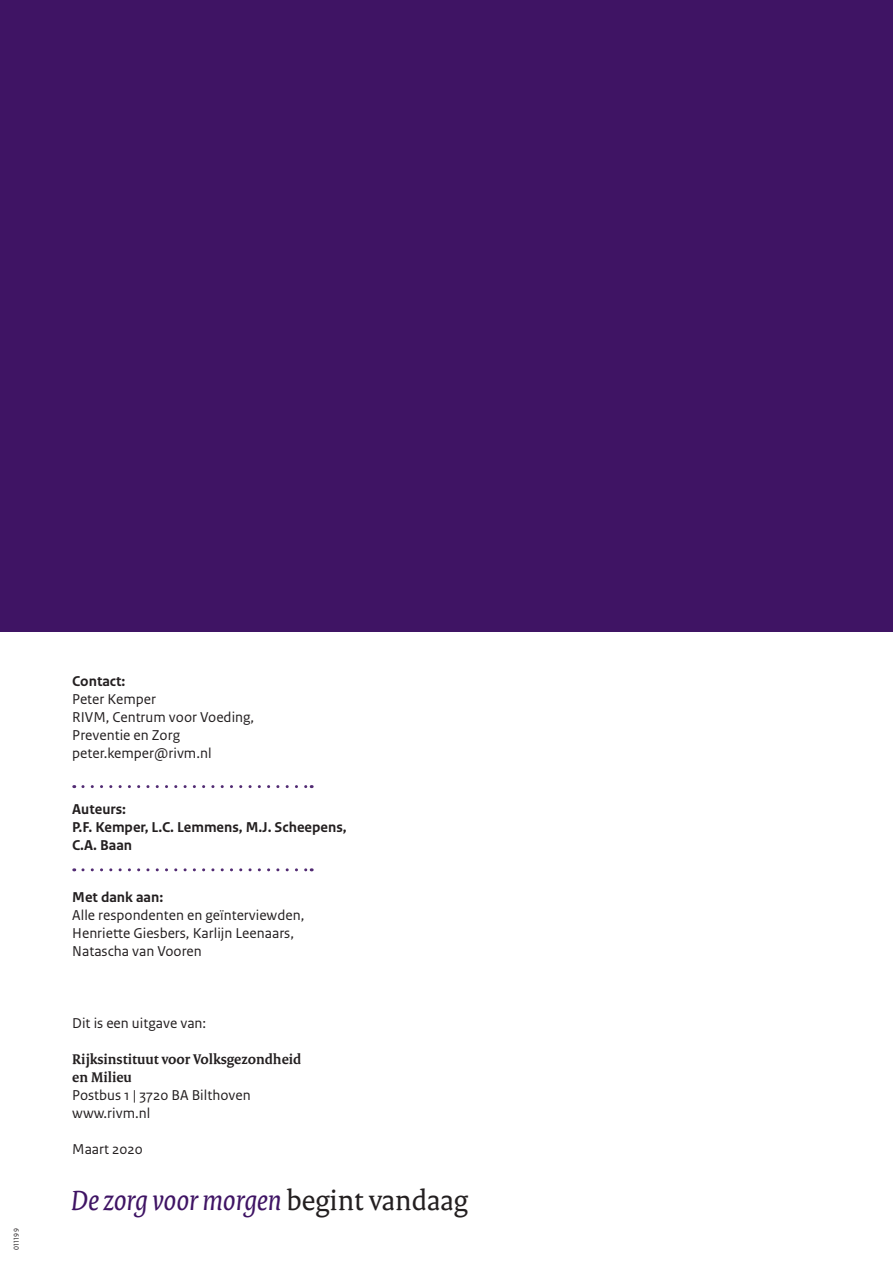
<style>
.page{position:relative;width:893px;height:1263px;background:#fff}
.page>*{position:absolute;margin:0;border:0;box-sizing:border-box;transform-origin:0 0}
._33_RIVM_Pay-off_A4{font:italic 30px "Rijksoverheid Serif";color:#3f1464}
._10_RIVM_Broodtekst{font:15px "Rijksoverheid Sans Text";color:#231f20}
._16_RIVM_Auteurs_oms{font:700 15px "Rijksoverheid Sans Text";color:#231f20}
._10_RIVM_Broodtekst-2{font:700 15px/18px "Rijksoverheid Serif";color:#231f20}
._10_RIVM_Broodtekst-3{font:700 15px "Rijksoverheid Sans Text";color:#231f20}
.t1{font:7.5px "Rijksoverheid Sans Text";letter-spacing:.05em;color:#231f20}
.s1{font-style:normal;color:#231f20}
</style>
<div class="page">
<div style="left:0;top:0;width:893px;height:631px;background:#3f1464"></div>
<svg style="left:83px;top:785px;width:229px;height:3px"></svg>
<svg style="left:83px;top:868px;width:229px;height:3px"></svg>
<p class="t1" style="left:12px;top:1250px;width:23px;rotate:-90deg">011199</p>
<p class="_10_RIVM_Broodtekst-3" style="left:72px;top:672px;width:55px">Contact:</p>
<p class="_10_RIVM_Broodtekst" style="left:72px;top:690px;width:85px">Peter Kemper</p>
<p class="_10_RIVM_Broodtekst" style="left:72px;top:708px;width:184px">RIVM, Centrum voor Voeding,</p>
<p class="_10_RIVM_Broodtekst" style="left:72px;top:726px;width:109px">Preventie en Zorg</p>
<p class="_10_RIVM_Broodtekst" style="left:72px;top:744px;width:141px">peter.kemper@rivm.nl</p>
<p class="_16_RIVM_Auteurs_oms" style="left:72px;top:801px;width:55px">Auteurs:</p>
<p class="_16_RIVM_Auteurs_oms" style="left:72px;top:819px;width:276px">P.F. Kemper, L.C. Lemmens, M.J. Scheepens,</p>
<p class="_16_RIVM_Auteurs_oms" style="left:72px;top:837px;width:61px">C.A. Baan</p>
<p class="_10_RIVM_Broodtekst-3" style="left:72px;top:888px;width:92px">Met dank aan:</p>
<p class="_10_RIVM_Broodtekst" style="left:72px;top:906px;width:234px">Alle respondenten en geïnterviewden,</p>
<p class="_10_RIVM_Broodtekst" style="left:72px;top:924px;width:223px">Henriette Giesbers, Karlijn Leenaars,</p>
<p class="_10_RIVM_Broodtekst" style="left:72px;top:942px;width:131px">Natascha van Vooren</p>
<p class="_10_RIVM_Broodtekst" style="left:72px;top:1014px;width:135px">Dit is een uitgave van:</p>
<p class="_10_RIVM_Broodtekst-2" style="left:72px;top:1050px;width:231px">Rijksinstituut voor Volksgezondheid en Milieu</p>
<p class="_10_RIVM_Broodtekst" style="left:72px;top:1086px;width:180px">Postbus 1 | 3720 BA Bilthoven</p>
<p class="_10_RIVM_Broodtekst" style="left:72px;top:1104px;width:80px">www.rivm.nl</p>
<p class="_10_RIVM_Broodtekst" style="left:72px;top:1140px;width:72px">Maart 2020</p>
<p class="_33_RIVM_Pay-off_A4" style="left:71px;top:1182px;width:398px">De zorg voor morgen <span class="s1">begint vandaag</span></p>
</div>
